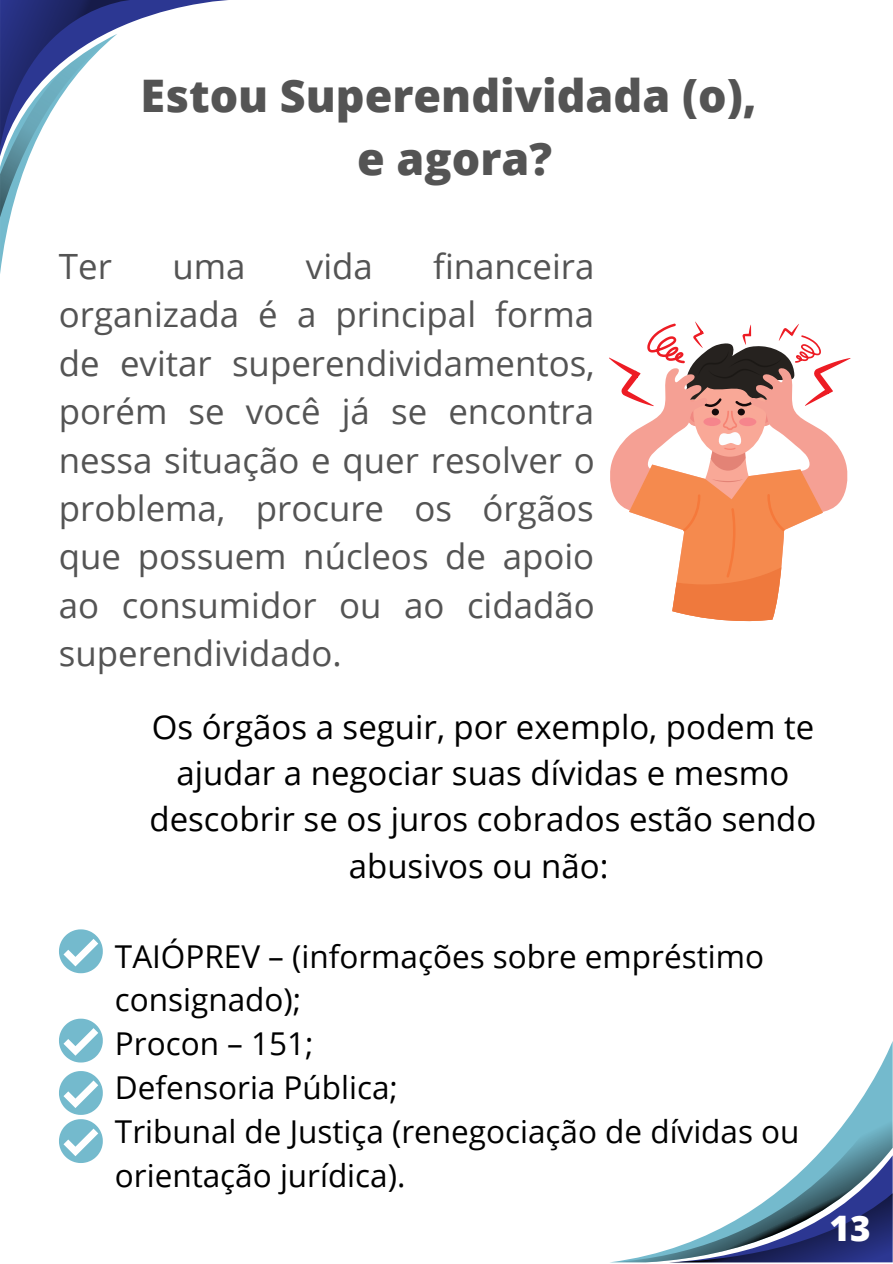
<style>
.page{position:relative;width:893px;height:1264px;background:#fff}
.page>*{position:absolute;margin:0;border:0;box-sizing:border-box;transform-origin:0 0}
.t1{font:800 44.85px "Open Sans";color:#545454}
.t2{font:800 35.1px "Open Sans";color:#fff}
.t3{font:34.8px/48.3px "Open Sans";color:#545454;text-align:justify}
.t4{font:33px/46px "Open Sans";color:#000;text-align:center}
.t5{font:31.5px/43.8px "Open Sans";color:#000}
</style>
<div class="page">
<svg style="left:0;top:0;width:228px;height:274px"></svg>
<svg style="left:869px;top:1043px;width:23px;height:44px"></svg>
<svg style="left:613px;top:1087px;width:279px;height:175px"></svg>
<svg style="left:609px;top:321px;width:241px;height:301px"></svg>
<svg style="left:59px;top:929px;width:44px;height:44px"></svg>
<svg style="left:59px;top:1018px;width:44px;height:44px"></svg>
<svg style="left:59px;top:1071px;width:44px;height:91px"></svg>
<p class="t1" style="left:141px;top:64px;width:617px">Estou Superendividada (o),</p>
<p class="t1" style="left:357px;top:127px;width:196px">e agora?</p>
<p class="t3" style="left:59px;top:241px;width:537px;text-indent:374px">financeira organizada é a principal forma de evitar superendividamentos, porém se você já se encontra nessa situação e quer resolver o problema, procure os órgãos que possuem núcleos de apoio ao consumidor ou ao cidadão superendividado.</p>
<p class="t4" style="left:149px;top:703px;width:668px">Os órgãos a seguir, por exemplo, podem te ajudar a negociar suas dívidas e mesmo descobrir se os juros cobrados estão sendo abusivos ou não:</p>
<p class="t3" style="left:59px;top:241px;width:54px">Ter</p>
<p class="t3" style="left:172px;top:241px;width:75px">uma</p>
<p class="t3" style="left:306px;top:241px;width:68px">vida</p>
<p class="t5" style="left:115px;top:933px;width:650px">TAIÓPREV – (informações sobre empréstimo consignado);</p>
<p class="t5" style="left:115px;top:1021px;width:200px">Procon – 151;</p>
<p class="t5" style="left:115px;top:1064px;width:284px">Defensoria Pública;</p>
<p class="t5" style="left:115px;top:1108px;width:686px">Tribunal de Justiça (renegociação de dívidas ou orientação jurídica).</p>
<p class="t2" style="left:829px;top:1203px;width:43px">13</p>
</div>
